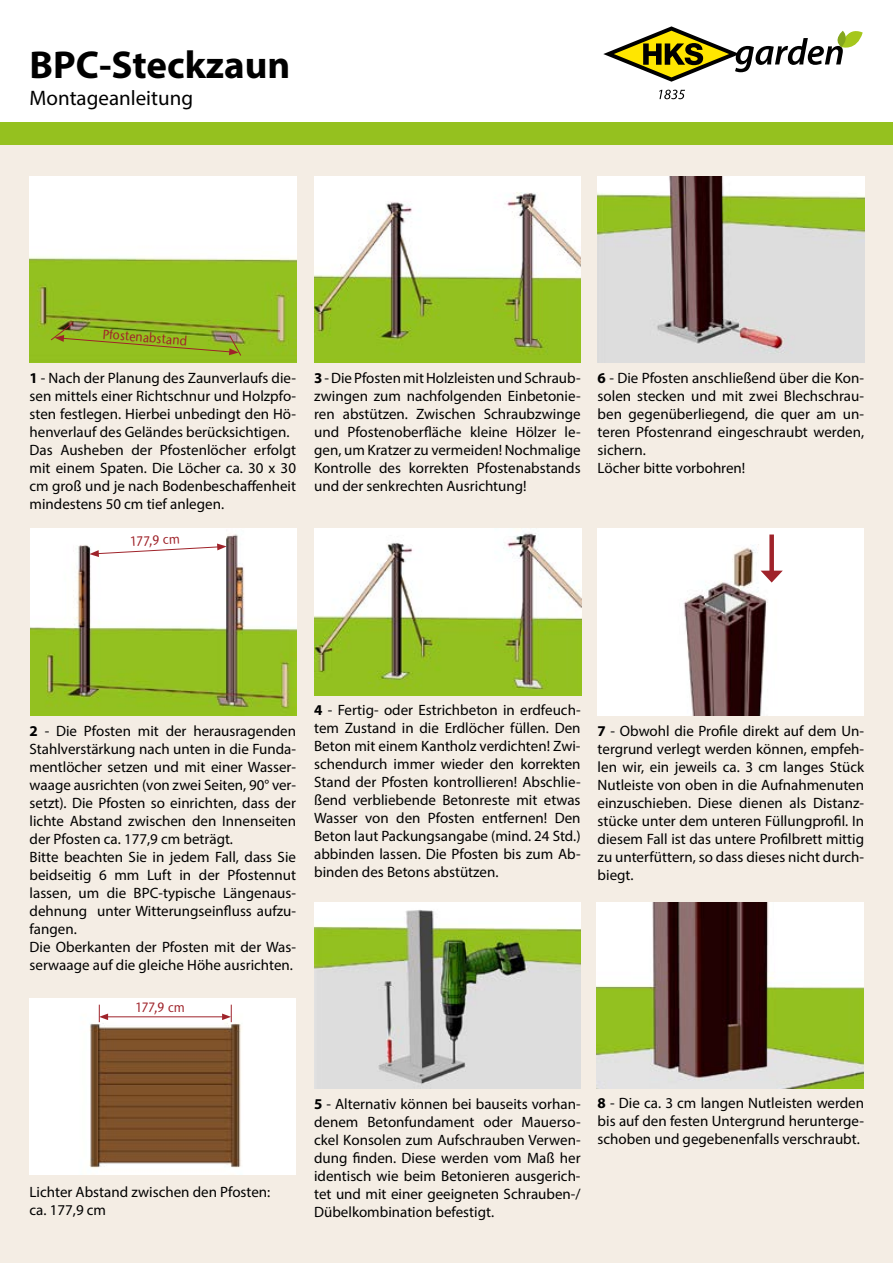
<style>
.page{position:relative;width:893px;height:1263px;background:#fff}
.page>*{position:absolute;margin:0;border:0;box-sizing:border-box;transform-origin:0 0}
.t1{font:700 39px "Myriad Pro";color:#000}
.t2{font:21px "Myriad Pro";color:#000}
.t3{font:15px/18px "Myriad Pro";color:#000;text-align:justify}
.t4{font:500 13.5px "Stone Sans ITC";color:#9f232a;scale:.9 1}
.s1{font-weight:700}
</style>
<div class="page">
<div style="left:0;top:145px;width:893px;height:1118px;background:#f4ede4"></div>
<div style="left:0;top:122px;width:893px;height:23px;background:#95c11f"></div>
<svg style="left:659px;top:90px;width:26px;height:9px"></svg>
<svg style="left:603px;top:26px;width:260px;height:56px"></svg>
<img style="left:30px;top:176px;width:266px;height:187px">
<div style="left:30px;top:998px;width:266px;height:176px;background:#fff"></div>
<img style="left:89px;top:1004px;width:152px;height:165px">
<img style="left:314px;top:902px;width:267px;height:187px">
<img style="left:598px;top:176px;width:266px;height:187px">
<img style="left:30px;top:529px;width:267px;height:186px">
<img style="left:314px;top:176px;width:267px;height:187px">
<img style="left:315px;top:528px;width:266px;height:167px">
<img style="left:597px;top:528px;width:267px;height:187px">
<div style="left:769px;top:534px;width:5px;height:41px;background:#9f232a"></div>
<svg style="left:761px;top:571px;width:22px;height:12px"></svg>
<hr style="left:106px;top:1016px;width:119px;height:1px;background:#9f232a">
<svg style="left:99px;top:1005px;width:9px;height:17px"></svg>
<svg style="left:222px;top:1005px;width:10px;height:17px"></svg>
<img style="left:597px;top:902px;width:266px;height:187px">
<img style="left:50px;top:323px;width:192px;height:33px">
<svg style="left:89px;top:543px;width:138px;height:14px;background:#f3e7e8"></svg>
<h1 class="t1" style="left:30px;top:39px;width:262px">BPC-Steckzaun</h1>
<h2 class="t2" style="left:30px;top:85px;width:165px">Montageanleitung</h2>
<p class="t4" style="left:103px;top:326px;width:95px;rotate:4deg">Pfostenabstand</p>
<p class="t3" style="left:30px;top:369px;width:268px;text-align:left"><span class="s1">1</span> - Nach der Planung des Zaunverlaufs die&shy;sen mittels einer Richtschnur und Holzpfo&shy;sten festlegen. Hierbei unbedingt den Hö&shy;henverlauf des Geländes berücksichtigen.<br>Das Ausheben der Pfostenlöcher erfolgt mit einem Spaten. Die Löcher ca. 30 x 30 cm groß und je nach Bodenbeschaffenheit mindestens 50 cm tief anlegen.</p>
<p class="t4" style="left:130px;top:533px;width:57px;rotate:-3deg">177,9 cm</p>
<p class="t3" style="left:314px;top:369px;width:268px"><span class="s1">3</span> - Die Pfosten mit Holzleisten und Schraub&shy;zwingen zum nachfolgenden Einbetonie&shy;ren abstützen. Zwischen Schraubzwinge und Pfostenoberfläche kleine Hölzer le&shy;gen, um Kratzer zu vermeiden! Nochmalige Kontrolle des korrekten Pfostenabstands und der senkrechten Ausrichtung!</p>
<p class="t3" style="left:598px;top:369px;width:268px;text-align:left"><span class="s1">6</span> - Die Pfosten anschließend über die Kon&shy;solen stecken und mit zwei Blechschrau&shy;ben gegenüberliegend, die quer am un&shy;teren Pfostenrand eingeschraubt werden, sichern.<br>Löcher bitte vorbohren!</p>
<p class="t3" style="left:30px;top:722px;width:268px;text-align:left"><span class="s1">2</span> - Die Pfosten mit der herausragenden Stahlverstärkung nach unten in die Funda&shy;mentlöcher setzen und mit einer Wasser&shy;waage ausrichten (von zwei Seiten, 90° ver&shy;setzt). Die Pfosten so einrichten, dass der lichte Abstand zwischen den Innenseiten der Pfosten ca. 177,9 cm beträgt.<br>Bitte beachten Sie in jedem Fall, dass Sie beidseitig 6 mm Luft in der Pfostennut lassen, um die BPC-typische Längenaus&shy;dehnung unter Witterungseinfluss aufzu&shy;fangen.<br>Die Oberkanten der Pfosten mit der Was&shy;serwaage auf die gleiche Höhe ausrichten.</p>
<p class="t4" style="left:135px;top:999px;width:57px">177,9 cm</p>
<p class="t3" style="left:314px;top:701px;width:268px"><span class="s1">4</span> - Fertig- oder Estrichbeton in erdfeuch&shy;tem Zustand in die Erdlöcher füllen. Den Beton mit einem Kantholz verdichten! Zwi&shy;schendurch immer wieder den korrekten Stand der Pfosten kontrollieren! Abschlie&shy;ßend verbliebende Betonreste mit etwas Wasser von den Pfosten entfernen! Den Beton laut Packungsangabe (mind. 24 Std.) abbinden lassen. Die Pfosten bis zum Ab&shy;binden des Betons abstützen.</p>
<p class="t3" style="left:598px;top:721px;width:268px"><span class="s1">7</span> - Obwohl die Profile direkt auf dem Un&shy;tergrund verlegt werden können, empfeh&shy;len wir, ein jeweils ca. 3 cm langes Stück Nutleiste von oben in die Aufnahmenuten einzuschieben. Diese dienen als Distanz&shy;stücke unter dem unteren Füllungprofil. In diesem Fall ist das untere Profilbrett mittig zu unterfüttern, so dass dieses nicht durch&shy;biegt.</p>
<p class="t3" style="left:30px;top:1183px;width:242px">Lichter Abstand zwischen den Pfosten: ca. 177,9 cm</p>
<p class="t3" style="left:314px;top:1095px;width:268px"><span class="s1">5</span> - Alternativ können bei bauseits vorhan&shy;denem Betonfundament oder Mauerso&shy;ckel Konsolen zum Aufschrauben Verwen&shy;dung finden. Diese werden vom Maß her identisch wie beim Betonieren ausgerich&shy;tet und mit einer geeigneten Schrauben-/ Dübelkombination befestigt.</p>
<p class="t3" style="left:598px;top:1094px;width:268px"><span class="s1">8</span> - Die ca. 3 cm langen Nutleisten werden bis auf den festen Untergrund herunterge&shy;schoben und gegebenenfalls verschraubt.</p>
</div>
